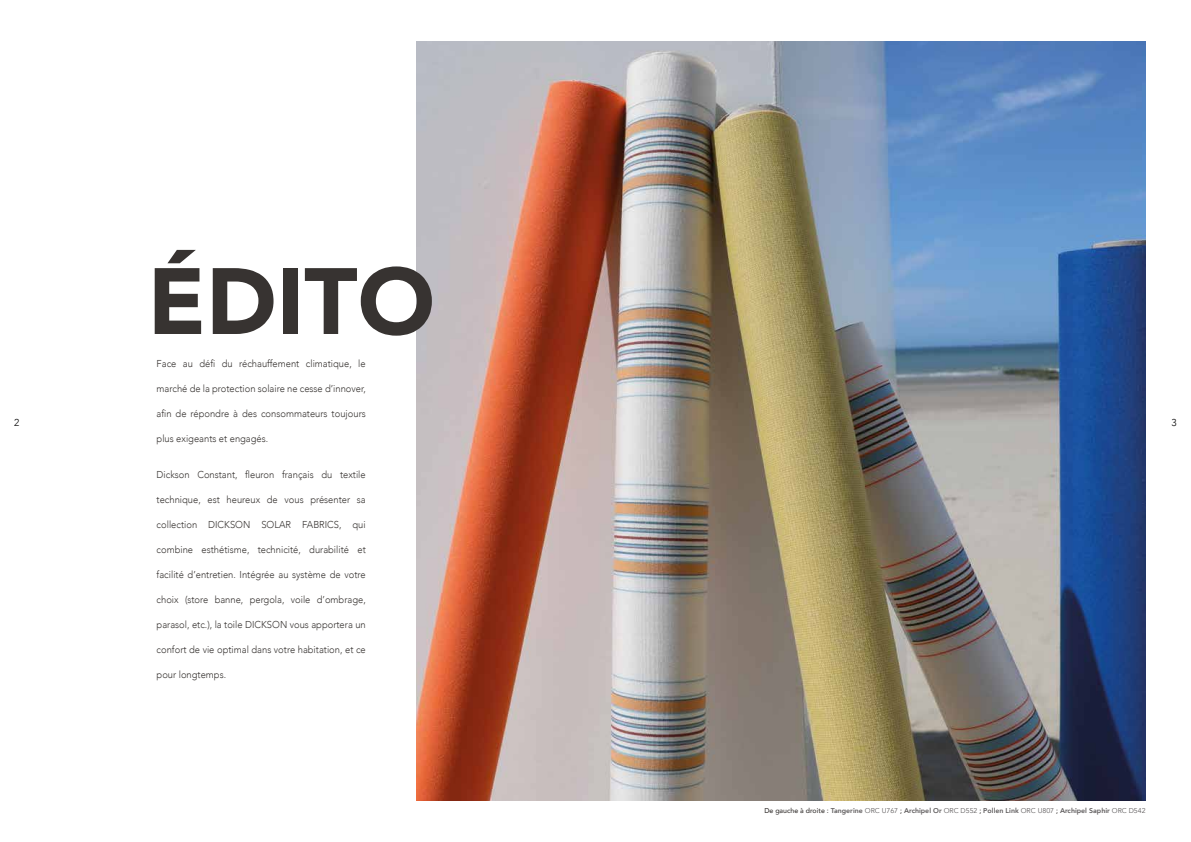
<style>
.page{position:relative;width:1191px;height:842px;background:#fff}
.page>*{position:absolute;margin:0;border:0;box-sizing:border-box;transform-origin:0 0}
.t1{font:900 93px "Avenir";color:#373331}
.t2{font:300 10px "Avenir";color:#373331;scale:.94 1}
.t3{font:300 10px "Avenir";color:#000}
.t4{font:800 7px "Avenir";color:#5e5b5c}
.s1{font-weight:500;color:#373331}
.s2{font-weight:400}
</style>
<div class="page">
<img style="left:417px;top:41px;width:728px;height:759px">
<h1 class="t1" style="left:147px;top:250px;width:289px">ÉDITO</h1>
<p class="t2" style="left:157px;top:357px;width:224px">Face au défi du réchauffement climatique, le</p>
<p class="t2" style="left:157px;top:382px;width:224px">marché de la protection solaire ne cesse d’innover,</p>
<p class="t2" style="left:157px;top:407px;width:224px">afin de répondre à des consommateurs toujours</p>
<p class="t2" style="left:157px;top:432px;width:120px">plus exigeants et engagés.</p>
<p class="t2" style="left:157px;top:469px;width:224px">Dickson Constant, fleuron français du textile</p>
<p class="t2" style="left:157px;top:494px;width:224px">technique, est heureux de vous présenter sa</p>
<p class="t2" style="left:157px;top:519px;width:224px">collection DICKSON SOLAR FABRICS, qui</p>
<p class="t2" style="left:157px;top:544px;width:224px">combine esthétisme, technicité, durabilité et</p>
<p class="t2" style="left:157px;top:569px;width:224px">facilité d’entretien. Intégrée au système de votre</p>
<p class="t2" style="left:157px;top:594px;width:224px">choix (store banne, pergola, voile d’ombrage,</p>
<p class="t2" style="left:157px;top:619px;width:224px">parasol, etc.), la toile DICKSON vous apportera un</p>
<p class="t2" style="left:157px;top:644px;width:224px">confort de vie optimal dans votre habitation, et ce</p>
<p class="t2" style="left:157px;top:669px;width:75px">pour longtemps.</p>
<p class="t3" style="left:14px;top:417px;width:7px">2</p>
<p class="t3" style="left:1171px;top:417px;width:7px">3</p>
<p class="t4" style="left:764px;top:808px;width:383px"><span class="s1">De gauche à droite :</span> Tangerine <span class="s2">ORC U767</span> <span class="s1">;</span> Archipel Or <span class="s2">ORC D552</span> <span class="s1">;</span> Pollen Link <span class="s2">ORC U807</span> <span class="s1">;</span> Archipel Saphir <span class="s2">ORC D542</span></p>
</div>
